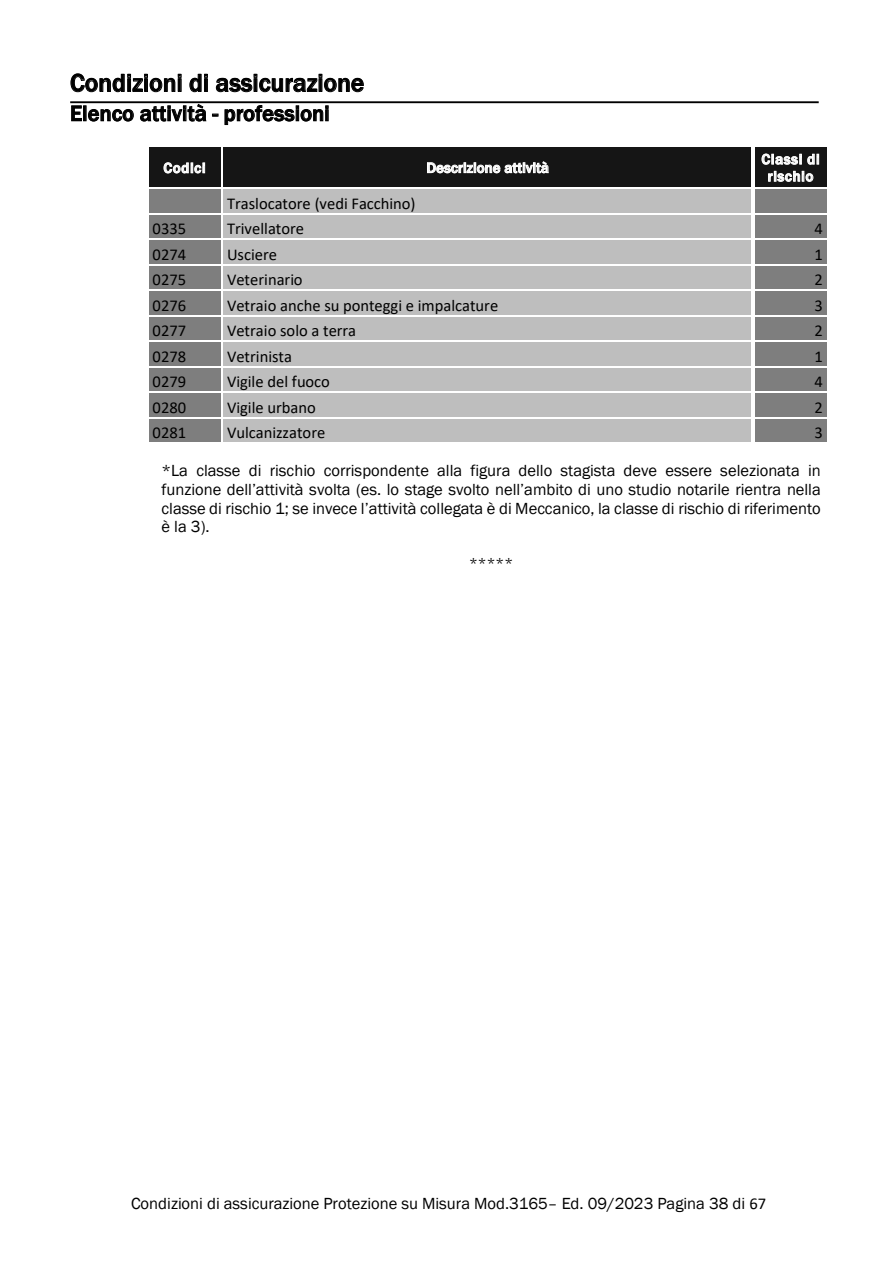
<style>
.page{position:relative;width:893px;height:1263px;background:#fff}
.page>*{position:absolute;margin:0;border:0;box-sizing:border-box;transform-origin:0 0}
.t1{font:500 25.5px "Franklin Gothic";color:#000}
.t2{font:500 22.5px "Franklin Gothic";color:#000}
.t3{font:16.5px/18.8px "Franklin Gothic";color:#000;text-align:justify}
.t4{font:16.5px "Calibri";color:#000}
.t5{font:500 15px "Franklin Gothic";color:#fff}
.t6{font:500 15px/17.1px "Franklin Gothic";letter-spacing:.045em;color:#fff;text-align:center}
.t7{font:500 15px "Franklin Gothic";letter-spacing:.025em;color:#fff}
.t8{font:15px "Franklin Gothic";color:#000}
.s1{font-family:"Calibri"}
</style>
<div class="page">
<hr style="left:70px;top:101px;width:749px;height:2px;background:#000">
<div style="left:149px;top:147px;width:72px;height:41px;background:#151515"></div>
<div style="left:222px;top:147px;width:530px;height:41px;background:#151515"></div>
<div style="left:755px;top:147px;width:72px;height:41px;background:#151515"></div>
<div style="left:149px;top:189px;width:72px;height:24px;background:#7e7e7e"></div>
<div style="left:222px;top:189px;width:530px;height:24px;background:#bebebe"></div>
<div style="left:755px;top:189px;width:72px;height:24px;background:#7e7e7e"></div>
<div style="left:149px;top:215px;width:72px;height:24px;background:#7e7e7e"></div>
<div style="left:222px;top:215px;width:530px;height:24px;background:#bebebe"></div>
<div style="left:755px;top:215px;width:72px;height:24px;background:#7e7e7e"></div>
<div style="left:149px;top:240px;width:72px;height:24px;background:#7e7e7e"></div>
<div style="left:222px;top:240px;width:530px;height:24px;background:#bebebe"></div>
<div style="left:755px;top:240px;width:72px;height:24px;background:#7e7e7e"></div>
<div style="left:149px;top:266px;width:72px;height:24px;background:#7e7e7e"></div>
<div style="left:222px;top:266px;width:530px;height:24px;background:#bebebe"></div>
<div style="left:755px;top:266px;width:72px;height:24px;background:#7e7e7e"></div>
<div style="left:149px;top:291px;width:72px;height:24px;background:#7e7e7e"></div>
<div style="left:222px;top:291px;width:530px;height:24px;background:#bebebe"></div>
<div style="left:755px;top:291px;width:72px;height:24px;background:#7e7e7e"></div>
<div style="left:149px;top:317px;width:72px;height:24px;background:#7e7e7e"></div>
<div style="left:222px;top:317px;width:530px;height:24px;background:#bebebe"></div>
<div style="left:755px;top:317px;width:72px;height:24px;background:#7e7e7e"></div>
<div style="left:149px;top:342px;width:72px;height:24px;background:#7e7e7e"></div>
<div style="left:222px;top:342px;width:530px;height:24px;background:#bebebe"></div>
<div style="left:755px;top:342px;width:72px;height:24px;background:#7e7e7e"></div>
<div style="left:149px;top:368px;width:72px;height:24px;background:#7e7e7e"></div>
<div style="left:222px;top:368px;width:530px;height:24px;background:#bebebe"></div>
<div style="left:755px;top:368px;width:72px;height:24px;background:#7e7e7e"></div>
<div style="left:149px;top:393px;width:72px;height:24px;background:#7e7e7e"></div>
<div style="left:222px;top:393px;width:530px;height:24px;background:#bebebe"></div>
<div style="left:755px;top:393px;width:72px;height:24px;background:#7e7e7e"></div>
<div style="left:149px;top:419px;width:72px;height:24px;background:#7e7e7e"></div>
<div style="left:222px;top:419px;width:530px;height:24px;background:#bebebe"></div>
<div style="left:755px;top:419px;width:72px;height:24px;background:#7e7e7e"></div>
<h1 class="t1" style="left:70px;top:67px;width:296px">Condizioni di assicurazione</h1>
<h2 class="t2" style="left:70px;top:99px;width:261px">Elenco attività - professioni</h2>
<p class="t7" style="left:163px;top:159px;width:44px">Codici</p>
<p class="t5" style="left:426px;top:158px;width:124px">Descrizione attività</p>
<p class="t6" style="left:761px;top:151px;width:60px">Classi di rischio</p>
<p class="t4" style="left:227px;top:192px;width:190px">Traslocatore (vedi Facchino)</p>
<p class="t4" style="left:153px;top:217px;width:35px">0335</p>
<p class="t4" style="left:227px;top:217px;width:78px">Trivellatore</p>
<p class="t4" style="left:814px;top:217px;width:10px">4</p>
<p class="t4" style="left:153px;top:243px;width:35px">0274</p>
<p class="t4" style="left:227px;top:243px;width:52px">Usciere</p>
<p class="t4" style="left:814px;top:243px;width:10px">1</p>
<p class="t4" style="left:153px;top:268px;width:35px">0275</p>
<p class="t4" style="left:227px;top:268px;width:77px">Veterinario</p>
<p class="t4" style="left:814px;top:268px;width:10px">2</p>
<p class="t4" style="left:153px;top:294px;width:35px">0276</p>
<p class="t4" style="left:227px;top:294px;width:273px">Vetraio anche su ponteggi e impalcature</p>
<p class="t4" style="left:814px;top:294px;width:10px">3</p>
<p class="t4" style="left:153px;top:319px;width:35px">0277</p>
<p class="t4" style="left:227px;top:319px;width:131px">Vetraio solo a terra</p>
<p class="t4" style="left:814px;top:319px;width:10px">2</p>
<p class="t4" style="left:153px;top:345px;width:35px">0278</p>
<p class="t4" style="left:227px;top:345px;width:67px">Vetrinista</p>
<p class="t4" style="left:814px;top:345px;width:10px">1</p>
<p class="t4" style="left:153px;top:370px;width:35px">0279</p>
<p class="t4" style="left:227px;top:370px;width:105px">Vigile del fuoco</p>
<p class="t4" style="left:814px;top:370px;width:10px">4</p>
<p class="t4" style="left:153px;top:396px;width:35px">0280</p>
<p class="t4" style="left:227px;top:396px;width:90px">Vigile urbano</p>
<p class="t4" style="left:814px;top:396px;width:10px">2</p>
<p class="t4" style="left:153px;top:421px;width:35px">0281</p>
<p class="t4" style="left:227px;top:421px;width:100px">Vulcanizzatore</p>
<p class="t4" style="left:814px;top:421px;width:10px">3</p>
<p class="t3" style="left:161px;top:462px;width:661px">*La classe di rischio corrispondente alla figura dello stagista deve essere selezionata in funzione dell’attività svolta (es. lo stage svolto nell’ambito di uno studio notarile rientra nella classe di rischio 1; se invece l’attività collegata è di Meccanico, la classe di rischio di riferimento è la 3).</p>
<p class="t8" style="left:469px;top:554px;width:46px">*****</p>
<p class="t3" style="left:131px;top:1194px;width:636px">Condizioni di assicurazione Protezione su Misura Mod.3165– Ed. 09/2023 Pagina 38 di <span class="s1">67</span></p>
</div>
